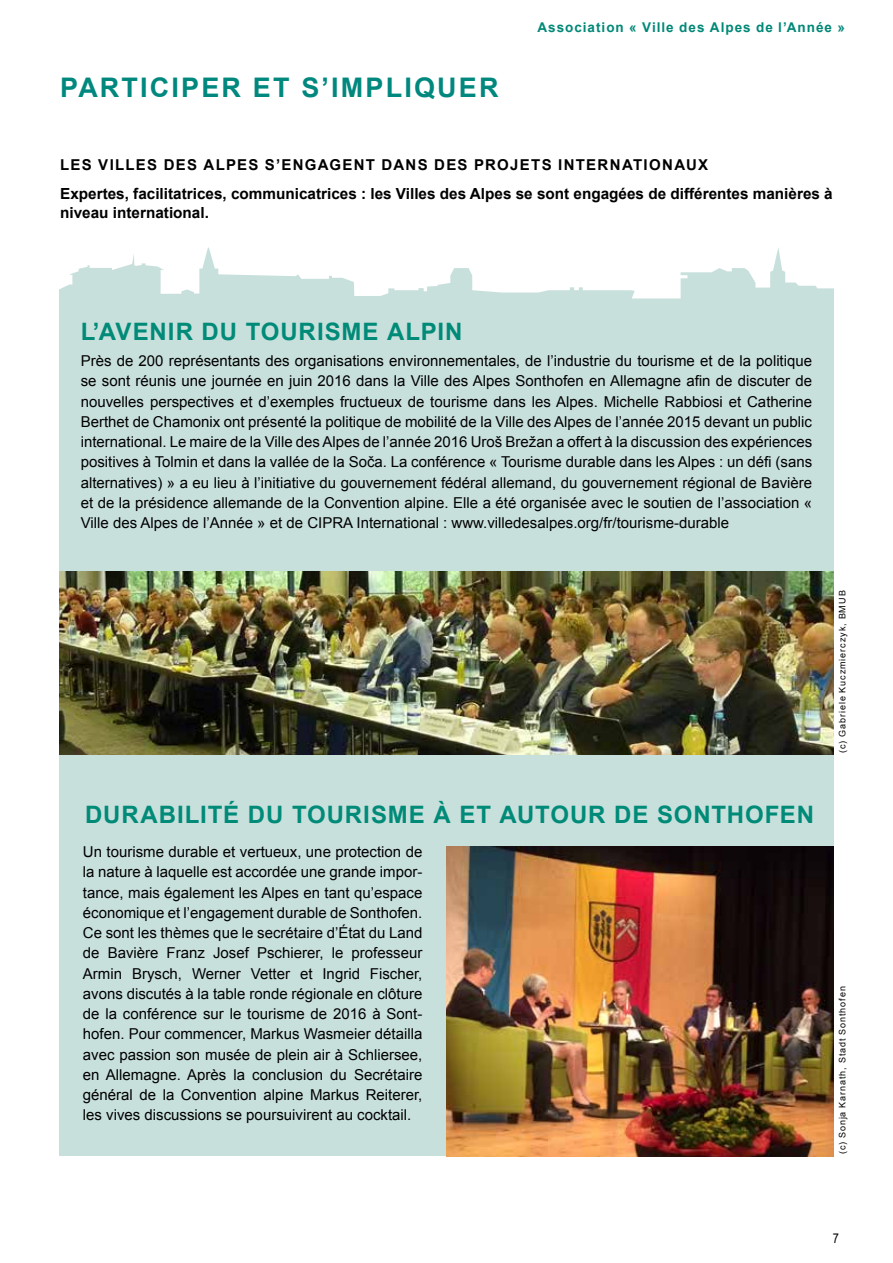
<style>
.page{position:relative;width:893px;height:1263px;background:#fff}
.page>*{position:absolute;margin:0;border:0;box-sizing:border-box;transform-origin:0 0}
.t1{font:700 27px "Arial";color:#00887e}
.t2{font:700 24px "Arial";letter-spacing:.035em;color:#008a78}
.t3{font:700 15.3px/19.5px "Arial";color:#000}
.t4{font:15px/20.2px "Arial";color:#000;text-align:justify}
.t5{font:700 15px "Arial";letter-spacing:.085em;color:#000}
.t6{font:700 13.5px "Arial";letter-spacing:.075em;color:#087}
.t7{font:13.5px "Arial Narrow";color:#000}
.t8{font:9px "Arial";letter-spacing:.105em;color:#000}
.s1{color:#00887e}
</style>
<div class="page">
<div style="left:59px;top:240px;width:775px;height:916px;background:#c8e0dc"></div>
<svg style="left:59px;top:240px;width:775px;height:59px;fill:#fff"></svg>
<img style="left:59px;top:571px;width:775px;height:184px">
<img style="left:446px;top:846px;width:388px;height:310px">
<h1 class="t1" style="left:60px;top:69px;width:59px">PArticiper</h1>
<h1 class="t1" style="left:253px;top:69px;width:133px">et s’impliquer</h1>
<p class="t6" style="left:537px;top:18px;width:309px">Association « Ville des Alpes de l<span class="s1">’</span>Année »</p>
<p class="t5" style="left:60px;top:155px;width:649px">LES VILLES DES ALPES S’ENGAGENT DANS DES PROJETS INTERNATIONAUX</p>
<p class="t3" style="left:60px;top:184px;width:774px">Expertes, facilitatrices, communicatrices : les Villes des Alpes se sont engagées de différentes manières à niveau international.</p>
<h2 class="t2" style="left:81px;top:316px;width:383px">L’AVENIR DU TOUrISME ALPIN</h2>
<p class="t4" style="left:81px;top:351px;width:733px">Près de 200 représentants des organisations environnementales, de l’industrie du tourisme et de la politique se sont réunis une journée en juin 2016 dans la Ville des Alpes Sonthofen en Allemagne afin de discuter de nouvelles perspectives et d’exemples fructueux de tourisme dans les Alpes. Michelle Rabbiosi et Catherine Berthet de Chamonix ont présenté la politique de mobilité de la Ville des Alpes de l’année 2015 devant un public international. Le maire de la Ville des Alpes de l’année 2016 Uroš Brežan a offert à la discussion des expériences positives à Tolmin et dans la vallée de la Soča. La conférence « Tourisme durable dans les Alpes : un défi (sans alternatives) » a eu lieu à l’initiative du gouvernement fédéral allemand, du gouvernement régional de Bavière et de la présidence allemande de la Convention alpine. Elle a été organisée avec le soutien de l’association « Ville des Alpes de l’Année » et de CIPRA International : www.villedesalpes.org/fr/tourisme-durable</p>
<h2 class="t2" style="left:85px;top:798px;width:731px">DURABILITÉ DU TOURISME À ET AUTOUR DE SONTHOFEN</h2>
<p class="t4" style="left:83px;top:842px;width:341px">Un tourisme durable et vertueux, une protection de la nature à laquelle est accordée une grande impor&shy;tance, mais également les Alpes en tant qu’espace économique et l’engagement durable de Sonthofen.<br>Ce sont les thèmes que le secrétaire d’État du Land de Bavière Franz Josef Pschierer, le professeur Armin Brysch, Werner Vetter et Ingrid Fischer, avons discutés à la table ronde régionale en clôture de la conférence sur le tourisme de 2016 à Sont&shy;hofen. Pour commencer, Markus Wasmeier détailla avec passion son musée de plein air à Schliersee, en Allemagne. Après la conclusion du Secrétaire général de la Convention alpine Markus Reiterer, les vives discussions se poursuivirent au cocktail.</p>
<p class="t8" style="left:836px;top:752px;width:164px;rotate:-90deg">(c) Gabriele Kuczmierczyk, BMUB</p>
<p class="t8" style="left:836px;top:1154px;width:169px;rotate:-90deg">(c) Sonja Karnath, Stadt Sonthofen</p>
<p class="t7" style="left:833px;top:1228px;width:8px">7</p>
</div>
